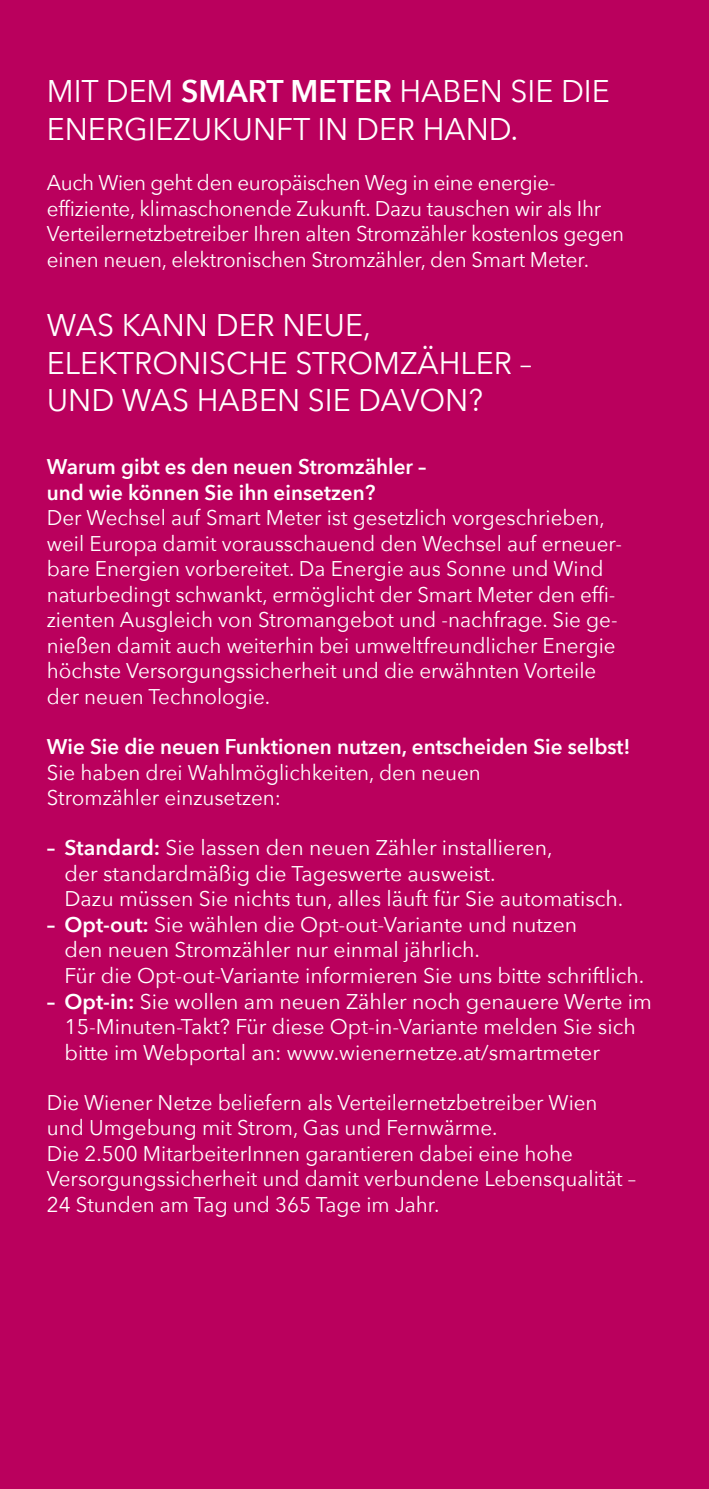
<style>
.page{position:relative;width:709px;height:1489px;background:#fff}
.page>*{position:absolute;margin:0;border:0;box-sizing:border-box;transform-origin:0 0}
.H1_Zwischentitel_12_5_weiß{font:31.25px/37.5px "Avenir Next";color:#fff}
.Fließtext_weiß_8_5{font:21.25px/25.5px "Avenir Next";color:#fff}
.Li_Aufzählung_weiß_ohne{font:21.25px "Avenir Next";color:#fff}
.Fließtext_weiß_fett_8_5{font:600 21.25px/25.5px "Avenir Next";color:#fff}
.s1{font-weight:600}
</style>
<div class="page">
<div style="left:0;top:0;width:709px;height:1488px;background:#ba005d"></div>
<h1 class="H1_Zwischentitel_12_5_weiß" style="left:47px;top:71px;width:564px">MIT DEM <span class="s1">SMART METER</span> HABEN SIE DIE<br>ENERGIEZUKUNFT IN DER HAND.</h1>
<p class="Fließtext_weiß_8_5" style="left:47px;top:169px;width:579px">Auch Wien geht den europäischen Weg in eine energie&shy;effiziente, klimaschonende Zukunft. Dazu tauschen wir als Ihr Verteilernetzbetreiber Ihren alten Stromzähler kostenlos gegen einen neuen, elektronischen Stromzähler, den Smart Meter.</p>
<h1 class="H1_Zwischentitel_12_5_weiß" style="left:47px;top:305px;width:486px">WAS KANN DER NEUE,<br>ELEKTRONISCHE STROMZÄHLER –<br>UND WAS HABEN SIE DAVON?</h1>
<p class="Fließtext_weiß_fett_8_5" style="left:47px;top:453px;width:381px">Warum gibt es den neuen Stromzähler – und wie können Sie ihn einsetzen?</p>
<p class="Fließtext_weiß_8_5" style="left:47px;top:504px;width:559px">Der Wechsel auf Smart Meter ist gesetzlich vorgeschrieben,</p>
<p class="Fließtext_weiß_8_5" style="left:47px;top:529px;width:577px">weil Europa damit vorausschauend den Wechsel auf erneuer&shy;bare Energien vorbereitet. Da Energie aus Sonne und Wind -naturbedingt schwankt, ermöglicht der Smart Meter den effi&shy;zienten Ausgleich von Stromangebot und -nachfrage. Sie ge&shy;nießen damit auch weiterhin bei umweltfreundlicher Energie höchste Versorgungssicherheit und die erwähnten Vorteile</p>
<p class="Fließtext_weiß_8_5" style="left:47px;top:682px;width:225px">der neuen Technologie.</p>
<p class="Fließtext_weiß_fett_8_5" style="left:47px;top:733px;width:585px">Wie Sie die neuen Funktionen nutzen, entscheiden Sie selbst!</p>
<p class="Fließtext_weiß_8_5" style="left:47px;top:758px;width:435px">Sie haben drei Wahlmöglichkeiten, den neuen</p>
<p class="Fließtext_weiß_8_5" style="left:47px;top:784px;width:236px">Stromzähler einzusetzen:</p>
<p class="Fließtext_weiß_8_5" style="left:47px;top:834px;width:507px"><span class="s1">– Standard:</span> Sie lassen den neuen Zähler installieren,</p>
<p class="Li_Aufzählung_weiß_ohne" style="left:64px;top:855px;width:433px">der standardmäßig die Tageswerte ausweist.</p>
<p class="Li_Aufzählung_weiß_ohne" style="left:64px;top:881px;width:560px">Dazu müssen Sie nichts tun, alles läuft für Sie automatisch.</p>
<p class="Fließtext_weiß_8_5" style="left:64px;top:910px;width:514px;text-indent:-18px"><span class="s1">– Opt-out:</span> Sie wählen die Opt-out-Variante und nutzen den neuen Stromzähler nur einmal jährlich.</p>
<p class="Li_Aufzählung_weiß_ohne" style="left:64px;top:957px;width:581px">Für die Opt-out-Variante informieren Sie uns bitte schriftlich.</p>
<p class="Fließtext_weiß_8_5" style="left:64px;top:987px;width:589px;text-indent:-18px"><span class="s1">– Opt-in:</span> Sie wollen am neuen Zähler noch genauere Werte im<br>15-Minuten-Takt? Für diese Opt-in-Variante melden Sie sich bitte im Webportal an: www.wienernetze.at/smartmeter</p>
<p class="Fließtext_weiß_8_5" style="left:47px;top:1088px;width:552px">Die Wiener Netze beliefern als Verteilernetzbetreiber Wien</p>
<p class="Fließtext_weiß_8_5" style="left:47px;top:1114px;width:452px">und Umgebung mit Strom, Gas und Fernwärme.</p>
<p class="Fließtext_weiß_8_5" style="left:47px;top:1139px;width:527px">Die 2.500 MitarbeiterInnen garantieren dabei eine hohe</p>
<p class="Fließtext_weiß_8_5" style="left:47px;top:1165px;width:591px">Versorgungssicherheit und damit verbundene Lebensqualität –<br>24 Stunden am Tag und 365 Tage im Jahr.</p>
</div>
